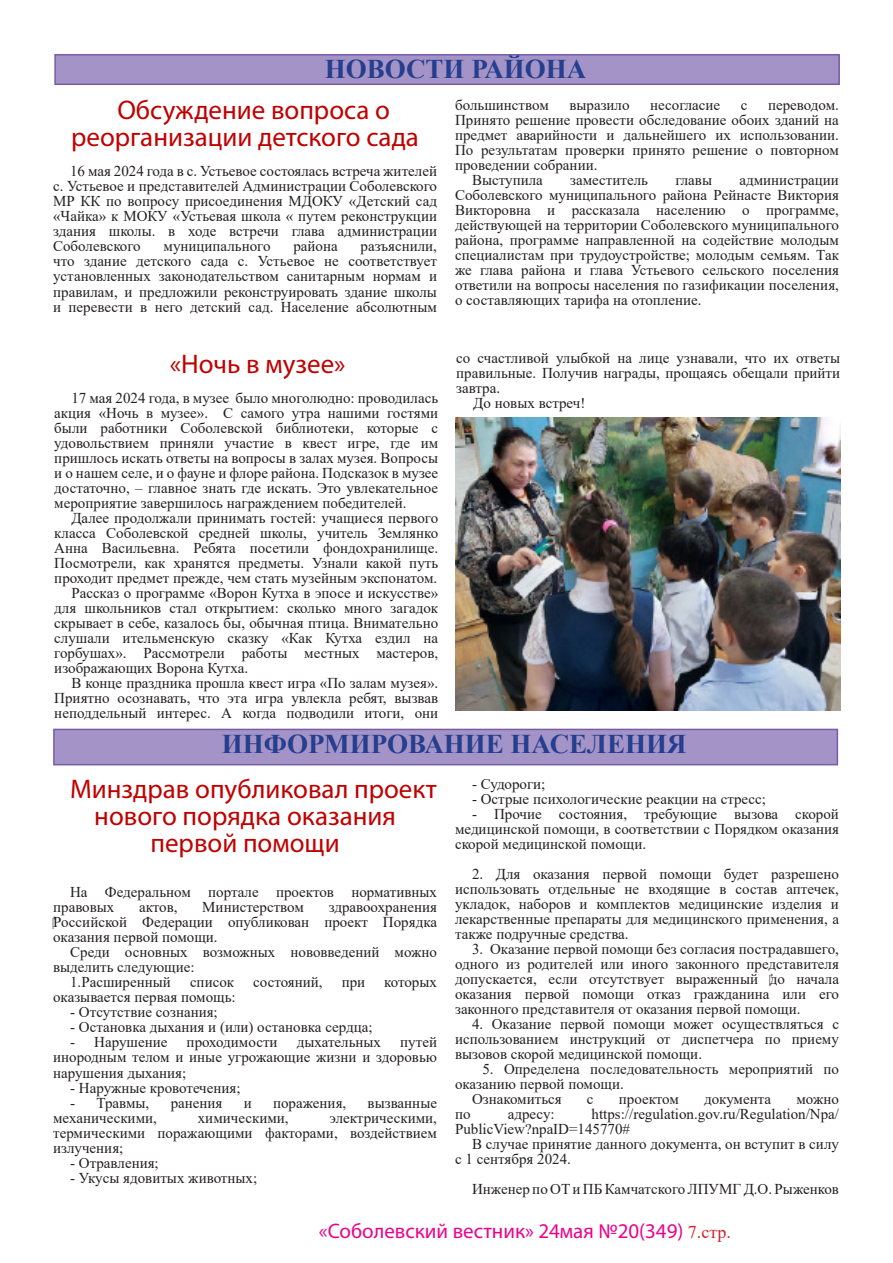
<style>
.page{position:relative;width:893px;height:1263px;background:#fff}
.page>*{position:absolute;margin:0;border:0;box-sizing:border-box;transform-origin:0 0}
.t1{font:27px/27px "Myriad Pro";color:#c00000}
.Основной_абзац{font:700 27px "Times New Roman";color:#253f8e}
.t2{font:21px "Myriad Pro";color:#ed028c}
.t3{font:15px/15px "Times New Roman";color:#231f20;text-align:justify}
.s1{font-family:"Times New Roman";font-size:18px;color:#d1232a}
</style>
<div class="page">
<img style="left:455px;top:417px;width:386px;height:294px">
<div style="left:55px;top:55px;width:784px;height:29px;background:#a493c6"></div>
<div style="left:54px;top:54px;width:786px;height:31px;border:2px solid #775da8"></div>
<div style="left:54px;top:729px;width:783px;height:36px;background:#a493c6"></div>
<div style="left:53px;top:729px;width:785px;height:36px;border:2px solid #775da8"></div>
<p class="Основной_абзац" style="left:325px;top:50px;width:263px">НОВОСТИ РАЙОНА</p>
<p class="t1" style="left:71px;top:96px;width:349px;text-indent:46px">Обсуждение вопроса о реорганизации детского сада</p>
<p class="t3" style="left:53px;top:163px;width:385px;text-indent:17px">16 мая 2024 года в с. Устьевое состоялась встреча жителей с. Устьевое и представителей Администрации Соболевского МР КК по вопросу присоединения МДОКУ «Детский сад «Чайка» к МОКУ «Устьевая школа « путем реконструкции здания школы. в ходе встречи глава администрации Соболевского</p>
<p class="t3" style="left:164px;top:238px;width:109px">муниципального</p>
<p class="t3" style="left:293px;top:238px;width:46px">района</p>
<p class="t3" style="left:53px;top:238px;width:385px;text-indent:307px">разъяснили, что здание детского сада с. Устьевое не соответствует установленных законодательством санитарным нормам и правилам, и предложили реконструировать здание школы и перевести в него детский сад. Население абсолютным</p>
<p class="t1" style="left:170px;top:350px;width:177px">«Ночь в музее»</p>
<p class="t3" style="left:54px;top:390px;width:385px;text-indent:17px">17 мая 2024 года, в музее было многолюдно: проводилась акция «Ночь в музее». С самого утра нашими гостями были работники Соболевской библиотеки, которые с удовольствием приняли участие в квест игре, где им пришлось искать ответы на вопросы в залах музея. Вопросы и о нашем селе, и о фауне и флоре района. Подсказок в музее достаточно, – главное знать где искать. Это увлекательное мероприятие завершилось награждением победителей.</p>
<p class="t3" style="left:54px;top:510px;width:385px;text-indent:17px">Далее продолжали принимать гостей: учащиеся первого класса Соболевской средней школы, учитель Землянко Анна Васильевна. Ребята посетили фондохранилище.<br>Посмотрели, как хранятся предметы. Узнали какой путь проходит предмет прежде, чем стать музейным экспонатом.</p>
<p class="t3" style="left:54px;top:585px;width:385px;text-indent:17px">Рассказ о программе «Ворон Кутха в эпосе и искусстве» для школьников стал открытием: сколько много загадок скрывает в себе, казалось бы, обычная птица. Внимательно слушали ительменскую сказку «Как Кутха ездил на горбушах». Рассмотрели работы местных мастеров, изображающих Ворона Кутха.</p>
<p class="t3" style="left:54px;top:675px;width:385px;text-indent:17px">В конце праздника прошла квест игра «По залам музея».<br>Приятно осознавать, что эта игра увлекла ребят, вызвав неподдельный интерес. А когда подводили итоги, они</p>
<p class="t3" style="left:455px;top:97px;width:95px">большинством</p>
<p class="t3" style="left:569px;top:97px;width:62px">выразило</p>
<p class="t3" style="left:650px;top:97px;width:72px">несогласие</p>
<p class="t3" style="left:741px;top:97px;width:8px">с</p>
<p class="t3" style="left:455px;top:97px;width:385px;text-indent:313px">переводом.<br>Принято решение провести обследование обоих зданий на предмет аварийности и дальнейшего их использовании.<br>По результатам проверки принято решение о повторном проведении собрании.</p>
<p class="t3" style="left:472px;top:172px;width:72px">Выступила</p>
<p class="t3" style="left:570px;top:172px;width:79px">заместитель</p>
<p class="t3" style="left:675px;top:172px;width:38px">главы</p>
<p class="t3" style="left:455px;top:172px;width:385px;text-indent:284px">администрации Соболевского муниципального района Рейнасте Виктория Викторовна и рассказала населению о программе, действующей на территории Соболевского муниципального района, программе направленной на содействие молодым специалистам при трудоустройстве; молодым семьям. Так же глава района и глава Устьевого сельского поселения ответили на вопросы населения по газификации поселения, о составляющих тарифа на отопление.</p>
<p class="t3" style="left:456px;top:350px;width:385px">со счастливой улыбкой на лице узнавали, что их ответы правильные. Получив награды, прощаясь обещали прийти завтра.</p>
<p class="t3" style="left:473px;top:395px;width:114px">До новых встреч!</p>
<p class="Основной_абзац" style="left:222px;top:724px;width:466px">ИНФОРМИРОВАНИЕ НАСЕЛЕНИЯ</p>
<p class="t1" style="left:70px;top:775px;width:368px">Минздрав опубликовал проект</p>
<p class="t1" style="left:94px;top:802px;width:303px">нового порядка оказания</p>
<p class="t1" style="left:150px;top:829px;width:191px">первой помощи</p>
<p class="t3" style="left:53px;top:884px;width:385px;text-indent:17px">На Федеральном портале проектов нормативных правовых</p>
<p class="t3" style="left:139px;top:899px;width:40px">актов,</p>
<p class="t3" style="left:202px;top:899px;width:103px">Министерством</p>
<p class="t3" style="left:53px;top:899px;width:385px;text-indent:276px">здравоохранения Российской Федерации опубликован проект Порядка оказания первой помощи.</p>
<p class="t3" style="left:53px;top:944px;width:385px;text-indent:17px">Среди основных возможных нововведений можно выделить следующие:</p>
<p class="t3" style="left:70px;top:974px;width:102px">1.Расширенный</p>
<p class="t3" style="left:190px;top:974px;width:46px">список</p>
<p class="t3" style="left:253px;top:974px;width:71px">состояний,</p>
<p class="t3" style="left:342px;top:974px;width:25px">при</p>
<p class="t3" style="left:384px;top:974px;width:54px">которых</p>
<p class="t3" style="left:53px;top:989px;width:184px">оказывается первая помощь:</p>
<p class="t3" style="left:70px;top:1004px;width:149px">- Отсутствие сознания;</p>
<p class="t3" style="left:70px;top:1019px;width:304px">- Остановка дыхания и (или) остановка сердца;</p>
<p class="t3" style="left:70px;top:1034px;width:99px">- Нарушение</p>
<p class="t3" style="left:187px;top:1034px;width:92px">проходимости</p>
<p class="t3" style="left:297px;top:1034px;width:86px">дыхательных</p>
<p class="t3" style="left:53px;top:1034px;width:385px;text-indent:347px">путей инородным телом и иные угрожающие жизни и здоровью нарушения дыхания;</p>
<p class="t3" style="left:70px;top:1079px;width:172px">- Наружные кровотечения;</p>
<p class="t3" style="left:70px;top:1094px;width:81px">- Травмы,</p>
<p class="t3" style="left:171px;top:1094px;width:53px">ранения</p>
<p class="t3" style="left:244px;top:1094px;width:10px">и</p>
<p class="t3" style="left:273px;top:1094px;width:75px">поражения,</p>
<p class="t3" style="left:368px;top:1094px;width:71px">вызванные</p>
<p class="t3" style="left:53px;top:1109px;width:105px">механическими,</p>
<p class="t3" style="left:198px;top:1109px;width:92px">химическими,</p>
<p class="t3" style="left:53px;top:1109px;width:385px;text-indent:276px">электрическими, термическими поражающими факторами, воздействием излучения;</p>
<p class="t3" style="left:70px;top:1154px;width:90px">- Отравления;</p>
<p class="t3" style="left:70px;top:1169px;width:189px">- Укусы ядовитых животных;</p>
<p class="t3" style="left:472px;top:776px;width:75px">- Судороги;</p>
<p class="t3" style="left:472px;top:791px;width:295px">- Острые психологические реакции на стресс;</p>
<p class="t3" style="left:455px;top:806px;width:385px;text-indent:17px">- Прочие состояния, требующие вызова скорой медицинской помощи, в соответствии с Порядком оказания скорой медицинской помощи.</p>
<p class="t3" style="left:455px;top:866px;width:385px;text-indent:17px">2. Для оказания первой помощи будет разрешено использовать отдельные не входящие в состав аптечек, укладок, наборов и комплектов медицинские изделия и лекарственные препараты для медицинского применения, а также подручные средства.</p>
<p class="t3" style="left:455px;top:941px;width:385px;text-indent:17px">3. Оказание первой помощи без согласия пострадавшего, одного из родителей или иного законного представителя допускается, если отсутствует выраженный до начала оказания первой помощи отказ гражданина или его законного представителя от оказания первой помощи.</p>
<p class="t3" style="left:455px;top:1016px;width:385px;text-indent:17px">4. Оказание первой помощи может осуществляться с использованием инструкций от диспетчера по приему вызовов скорой медицинской помощи.</p>
<p class="t3" style="left:455px;top:1061px;width:385px;text-indent:27px">5. Определена последовательность мероприятий по оказанию первой помощи.</p>
<p class="t3" style="left:472px;top:1091px;width:91px">Ознакомиться</p>
<p class="t3" style="left:587px;top:1091px;width:8px">с</p>
<p class="t3" style="left:619px;top:1091px;width:62px">проектом</p>
<p class="t3" style="left:704px;top:1091px;width:69px">документа</p>
<p class="t3" style="left:796px;top:1091px;width:44px">можно</p>
<p class="t3" style="left:455px;top:1106px;width:17px">по</p>
<p class="t3" style="left:508px;top:1106px;width:48px">адресу:</p>
<p class="t3" style="left:455px;top:1106px;width:385px;text-indent:137px">https://regulation.gov.ru/Regulation/Npa/<br>PublicView?npaID=145770#</p>
<p class="t3" style="left:455px;top:1136px;width:385px;text-indent:17px">В случае принятие данного документа, он вступит в силу с 1 сентября 2024.</p>
<p class="t3" style="left:472px;top:1181px;width:368px">Инженер по ОТ и ПБ Камчатского ЛПУМГ Д.О. Рыженков</p>
<h2 class="t2" style="left:319px;top:1218px;width:414px">«Соболевский вестник» 24мая №20(349) <span class="s1">7.стр.</span></h2>
</div>
